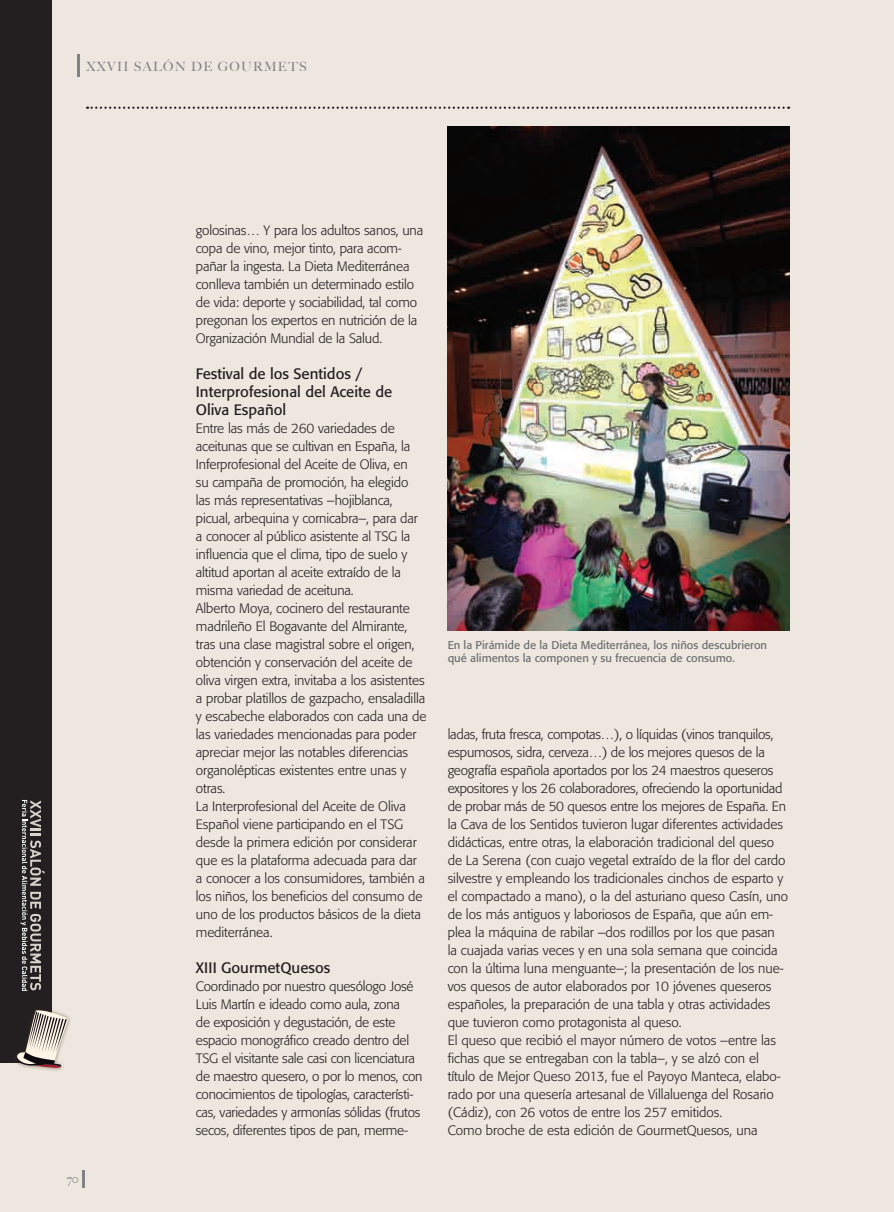
<style>
.page{position:relative;width:894px;height:1212px;background:#fff}
.page>*{position:absolute;margin:0;border:0;box-sizing:border-box;transform-origin:0 0}
.t1{font:15px/18px "Formata";color:#231f20}
.t2{font:300 13.5px/18px "Formata";letter-spacing:-.005em;color:#231f20}
.t3{font:500 12.75px "Big Caslon";letter-spacing:.1em;color:#808285}
.t4{font:500 12px "Big Caslon";color:#808285}
.t5{font:11.25px/13.5px "Formata";color:#6c6d70}
</style>
<div class="page">
<div style="left:0;top:0;width:893px;height:1212px;background:#ede7df"></div>
<svg style="left:82px;top:1170px;width:2px;height:18px"></svg>
<div style="left:0;top:0;width:52px;height:1063px;background:#231f20"></div>
<div style="left:12px;top:1006px;width:60px;height:66px;background:#4c3a18;opacity:.5"></div>
<svg style="left:15px;top:1010px;width:54px;height:58px"></svg>
<svg style="left:21px;top:800px;width:24px;height:191px"></svg>
<hr style="left:77px;top:55px;width:2px;height:22px;background:#808285">
<svg style="left:87px;top:107px;width:701px;height:2px"></svg>
<img style="left:447px;top:127px;width:342px;height:504px">
<p class="t3" style="left:87px;top:59px;width:221px">XXVII SALÓN DE GOURMETS</p>
<p class="t4" style="left:67px;top:1171px;width:13px">70</p>
<p class="t2" style="left:196px;top:221px;width:229px">golosinas… Y para los adultos sanos, una copa de vino, mejor tinto, para acom&shy;pañar la ingesta. La Dieta Mediterránea conlleva también un determinado estilo de vida: deporte y sociabilidad, tal como pregonan los expertos en nutrición de la Organización Mundial de la Salud.</p>
<p class="t1" style="left:196px;top:364px;width:198px">Festival de los Sentidos /<br>Interprofesional del Aceite de<br>Oliva Español</p>
<p class="t2" style="left:196px;top:419px;width:232px">Entre las más de 260 variedades de aceitunas que se cultivan en España, la Inferprofesional del Aceite de Oliva, en<br>su campaña de promoción, ha elegido<br>las más representativas –hojiblanca, picual, arbequina y cornicabra–, para dar a conocer al público asistente al TSG la influencia que el clima, tipo de suelo y altitud aportan al aceite extraído de la misma variedad de aceituna.<br>Alberto Moya, cocinero del restaurante madrileño El Bogavante del Almirante, tras una clase magistral sobre el origen, obtención y conservación del aceite de oliva virgen extra, invitaba a los asistentes a probar platillos de gazpacho, ensaladilla y escabeche elaborados con cada una de las variedades mencionadas para poder apreciar mejor las notables diferencias organolépticas existentes entre unas y otras.<br>La Interprofesional del Aceite de Oliva Español viene participando en el TSG desde la primera edición por considerar que es la plataforma adecuada para dar a conocer a los consumidores, también a los niños, los beneficios del consumo de uno de los productos básicos de la dieta mediterránea.</p>
<p class="t1" style="left:196px;top:958px;width:136px">XIII GourmetQuesos</p>
<p class="t2" style="left:196px;top:977px;width:228px">Coordinado por nuestro quesólogo José Luis Martín e ideado como aula, zona<br>de exposición y degustación, de este espacio monográfico creado dentro del TSG el visitante sale casi con licenciatura de maestro quesero, o por lo menos, con conocimientos de tipologías, característi&shy;cas, variedades y armonías sólidas (frutos secos, diferentes tipos de pan, merme-</p>
<p class="t5" style="left:447px;top:638px;width:321px">En la Pirámide de la Dieta Mediterránea, los niños descubrieron qué alimentos la componen y su frecuencia de consumo.</p>
<p class="t2" style="left:447px;top:725px;width:342px">ladas, fruta fresca, compotas…), o líquidas (vinos tranquilos, espumosos, sidra, cerveza…) de los mejores quesos de la geografía española aportados por los 24 maestros queseros expositores y los 26 colaboradores, ofreciendo la oportunidad de probar más de 50 quesos entre los mejores de España. En la Cava de los Sentidos tuvieron lugar diferentes actividades didácticas, entre otras, la elaboración tradicional del queso de La Serena (con cuajo vegetal extraído de la flor del cardo silvestre y empleando los tradicionales cinchos de esparto y el compactado a mano), o la del asturiano queso Casín, uno de los más antiguos y laboriosos de España, que aún em&shy;plea la máquina de rabilar –dos rodillos por los que pasan<br>la cuajada varias veces y en una sola semana que coincida con la última luna menguante–; la presentación de los nue&shy;vos quesos de autor elaborados por 10 jóvenes queseros españoles, la preparación de una tabla y otras actividades que tuvieron como protagonista al queso.<br>El queso que recibió el mayor número de votos –entre las fichas que se entregaban con la tabla–, y se alzó con el título de Mejor Queso 2013, fue el Payoyo Manteca, elabo&shy;rado por una quesería artesanal de Villaluenga del Rosario (Cádiz), con 26 votos de entre los 257 emitidos.<br>Como broche de esta edición de GourmetQuesos, una</p>
</div>
